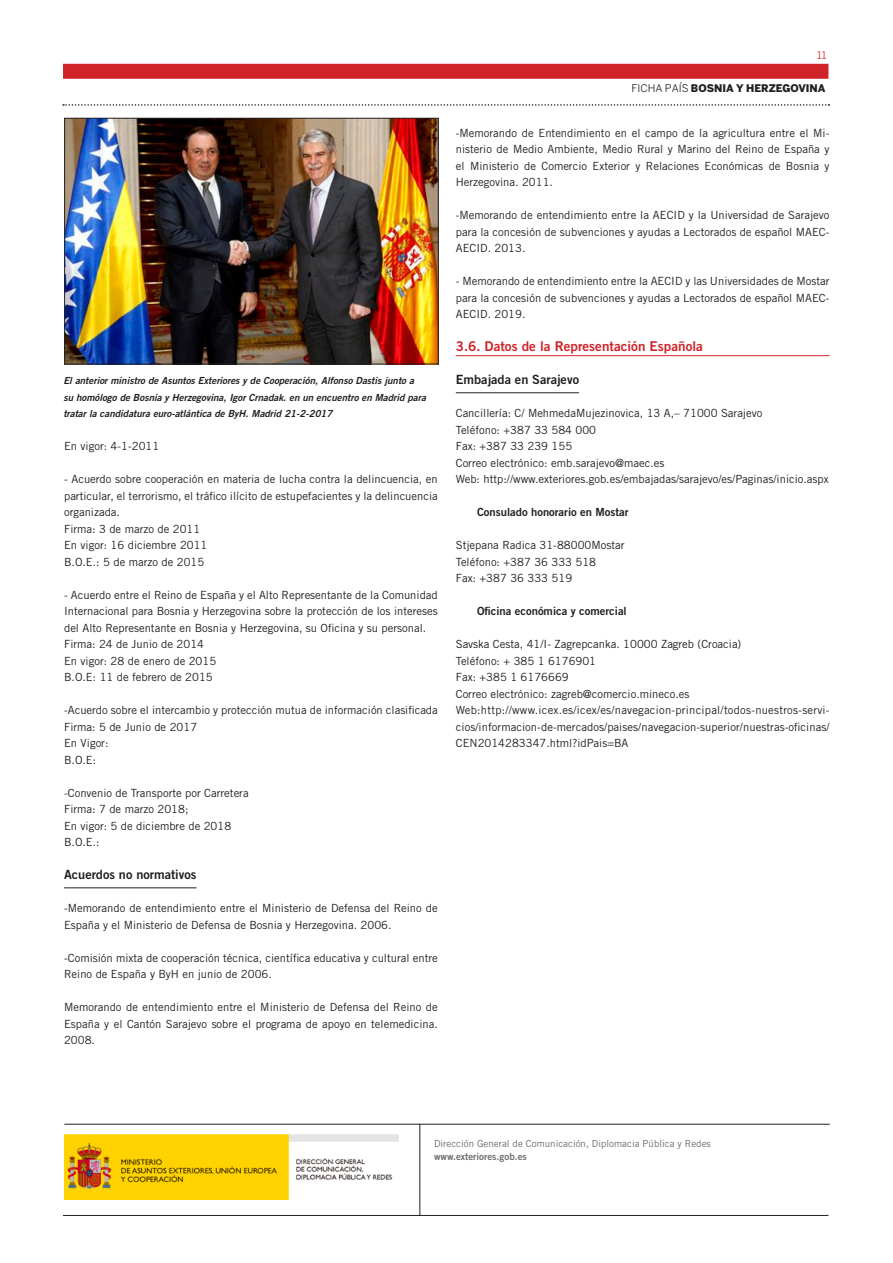
<style>
.page{position:relative;width:893px;height:1263px;background:#fff}
.page>*{position:absolute;margin:0;border:0;box-sizing:border-box;transform-origin:0 0}
.TITULO_2º_NIVEL{font:13.5px "Trade Gothic LT Std Bd 2";color:#d1232a}
.TITULO_3º_NIVEL{font:12.75px "Trade Gothic LT Std Bd 2";color:#231f20}
.TEXTO_NORMAL{font:11.25px/16.5px "Trade Gothic LT Std";color:#231f20;text-align:justify}
.TITULO_4º_NIVEL{font:11.25px "Trade Gothic LT Std Bd 2";color:#231f20}
.t1{font:900 10.5px "Benton Sans";color:#231f20}
.t2{font:10.5px "Benton Sans";color:#d1232a}
.TEXTO_PIE_DE_FOTO{font:9.75px/16.5px "Trade Gothic LT Std Bd 2 Obl";color:#231f20}
.t3{font:9.75px "Trade Gothic LT Std";color:#6c6d70}
.t4{font:9.75px "Trade Gothic LT Std Bd 2";color:#6c6d70}
.s1{font-weight:400}
</style>
<div class="page">
<div style="left:63px;top:64px;width:765px;height:15px;background:#d1232a"></div>
<hr style="left:63px;top:1215px;width:765px;height:1px;background:#231f20">
<svg style="left:63px;top:104px;width:766px;height:2px"></svg>
<hr style="left:64px;top:887px;width:133px;height:1px;background:#231f20">
<hr style="left:456px;top:355px;width:373px;height:1px;background:#d1232a">
<hr style="left:456px;top:392px;width:123px;height:1px;background:#231f20">
<img style="left:66px;top:120px;width:371px;height:242px">
<div style="left:64px;top:118px;width:375px;height:246px;border:1px solid #231f20"></div>
<img style="left:64px;top:1135px;width:335px;height:65px">
<hr style="left:64px;top:1124px;width:766px;height:1px;background:#231f20">
<hr style="left:419px;top:1124px;width:1px;height:92px;background:#231f20">
<p class="t2" style="left:817px;top:49px;width:11px">11</p>
<p class="TEXTO_PIE_DE_FOTO" style="left:63px;top:372px;width:364px">El anterior ministro de Asuntos Exteriores y de Cooperación, Alfonso Dastis junto a su homólogo de Bosnia y Herzegovina, Igor Crnadak. en un encuentro en Madrid para tratar la candidatura euro-atlántica de ByH. Madrid 21-2-2017</p>
<p class="TEXTO_NORMAL" style="left:64px;top:438px;width:97px">En vigor: 4-1-2011</p>
<p class="TEXTO_NORMAL" style="left:64px;top:471px;width:375px">- Acuerdo sobre cooperación en materia de lucha contra la delincuencia, en particular, el terrorismo, el tráfico ilícito de estupefacientes y la delincuencia organizada.</p>
<p class="TEXTO_NORMAL" style="left:64px;top:520px;width:138px">Firma: 3 de marzo de 2011</p>
<p class="TEXTO_NORMAL" style="left:64px;top:537px;width:145px">En vigor: 16 diciembre 2011</p>
<p class="TEXTO_NORMAL" style="left:64px;top:553px;width:142px">B.O.E.: 5 de marzo de 2015</p>
<p class="TEXTO_NORMAL" style="left:64px;top:586px;width:375px">- Acuerdo entre el Reino de España y el Alto Representante de la Comunidad Internacional para Bosnia y Herzegovina sobre la protección de los intereses del Alto Representante en Bosnia y Herzegovina, su Oficina y su personal.</p>
<p class="TEXTO_NORMAL" style="left:64px;top:636px;width:141px">Firma: 24 de Junio de 2014</p>
<p class="TEXTO_NORMAL" style="left:64px;top:652px;width:154px">En vigor: 28 de enero de 2015</p>
<p class="TEXTO_NORMAL" style="left:64px;top:669px;width:150px">B.O.E: 11 de febrero de 2015</p>
<p class="TEXTO_NORMAL" style="left:64px;top:702px;width:375px">-Acuerdo sobre el intercambio y protección mutua de información clasificada</p>
<p class="TEXTO_NORMAL" style="left:64px;top:718px;width:135px">Firma: 5 de Junio de 2017</p>
<p class="TEXTO_NORMAL" style="left:64px;top:735px;width:46px">En Vigor:</p>
<p class="TEXTO_NORMAL" style="left:64px;top:751px;width:34px">B.O.E:</p>
<p class="TEXTO_NORMAL" style="left:64px;top:784px;width:186px">-Convenio de Transporte por Carretera</p>
<p class="TEXTO_NORMAL" style="left:64px;top:801px;width:126px">Firma: 7 de marzo 2018;</p>
<p class="TEXTO_NORMAL" style="left:64px;top:817px;width:169px">En vigor: 5 de diciembre de 2018</p>
<p class="TEXTO_NORMAL" style="left:64px;top:834px;width:37px">B.O.E.:</p>
<p class="TITULO_3º_NIVEL" style="left:64px;top:867px;width:134px">Acuerdos no normativos</p>
<p class="TEXTO_NORMAL" style="left:64px;top:900px;width:375px">-Memorando de entendimiento entre el Ministerio de Defensa del Reino de<br>España y el Ministerio de Defensa de Bosnia y Herzegovina. 2006.</p>
<p class="TEXTO_NORMAL" style="left:64px;top:949px;width:375px">-Comisión mixta de cooperación técnica, científica educativa y cultural entre<br>Reino de España y ByH en junio de 2006.</p>
<p class="TEXTO_NORMAL" style="left:64px;top:999px;width:375px">Memorando de entendimiento entre el Ministerio de Defensa del Reino de España y el Cantón Sarajevo sobre el programa de apoyo en telemedicina.<br>2008.</p>
<p class="t1" style="left:632px;top:82px;width:195px"><span class="s1">FICHA PAÍS</span> BOSNIA Y HERZEGOVINA</p>
<p class="TEXTO_NORMAL" style="left:456px;top:124px;width:375px">-Memorando de Entendimiento en el campo de la agricultura entre el Mi&shy;nisterio de Medio Ambiente, Medio Rural y Marino del Reino de España y el Ministerio de Comercio Exterior y Relaciones Económicas de Bosnia y Herzegovina. 2011.</p>
<p class="TEXTO_NORMAL" style="left:456px;top:207px;width:375px">-Memorando de entendimiento entre la AECID y la Universidad de Sarajevo para la concesión de subvenciones y ayudas a Lectorados de español MAEC-AECID. 2013.</p>
<p class="TEXTO_NORMAL" style="left:456px;top:273px;width:375px">- Memorando de entendimiento entre la AECID y las Universidades de Mostar para la concesión de subvenciones y ayudas a Lectorados de español MAEC-AECID. 2019.</p>
<p class="TITULO_2º_NIVEL" style="left:456px;top:338px;width:249px">3.6. Datos de la Representación Española</p>
<p class="TITULO_3º_NIVEL" style="left:456px;top:372px;width:125px">Embajada en Sarajevo</p>
<p class="TEXTO_NORMAL" style="left:456px;top:405px;width:308px">Cancillería: C/ MehmedaMujezinovica, 13 A,– 71000 Sarajevo</p>
<p class="TEXTO_NORMAL" style="left:456px;top:421px;width:142px">Teléfono: +387 33 584 000</p>
<p class="TEXTO_NORMAL" style="left:456px;top:438px;width:118px">Fax: +387 33 239 155</p>
<p class="TEXTO_NORMAL" style="left:456px;top:454px;width:210px">Correo electrónico: emb.sarajevo@maec.es</p>
<p class="TEXTO_NORMAL" style="left:456px;top:471px;width:374px">Web: http://www.exteriores.gob.es/embajadas/sarajevo/es/Paginas/inicio.aspx</p>
<p class="TITULO_4º_NIVEL" style="left:477px;top:505px;width:153px">Consulado honorario en Mostar</p>
<p class="TEXTO_NORMAL" style="left:456px;top:537px;width:170px">Stjepana Radica 31-88000Mostar</p>
<p class="TEXTO_NORMAL" style="left:456px;top:553px;width:142px">Teléfono: +387 36 333 518</p>
<p class="TEXTO_NORMAL" style="left:456px;top:570px;width:118px">Fax: +387 36 333 519</p>
<p class="TITULO_4º_NIVEL" style="left:477px;top:604px;width:151px">Oficina económica y comercial</p>
<p class="TEXTO_NORMAL" style="left:456px;top:636px;width:287px">Savska Cesta, 41/I- Zagrepcanka. 10000 Zagreb (Croacia)</p>
<p class="TEXTO_NORMAL" style="left:456px;top:652px;width:142px">Teléfono: + 385 1 6176901</p>
<p class="TEXTO_NORMAL" style="left:456px;top:669px;width:114px">Fax: +385 1 6176669</p>
<p class="TEXTO_NORMAL" style="left:456px;top:685px;width:235px">Correo electrónico: zagreb@comercio.mineco.es</p>
<p class="TEXTO_NORMAL" style="left:456px;top:702px;width:375px">Web:http://www.icex.es/icex/es/navegacion-principal/todos-nuestros-servi&shy;cios/informacion-de-mercados/paises/navegacion-superior/nuestras-oficinas/ CEN2014283347.html?idPais=BA</p>
<p class="t3" style="left:434px;top:1137px;width:278px">Dirección General de Comunicación, Diplomacia Pública y Redes</p>
<p class="t4" style="left:434px;top:1151px;width:94px">www.exteriores.gob.es</p>
</div>
